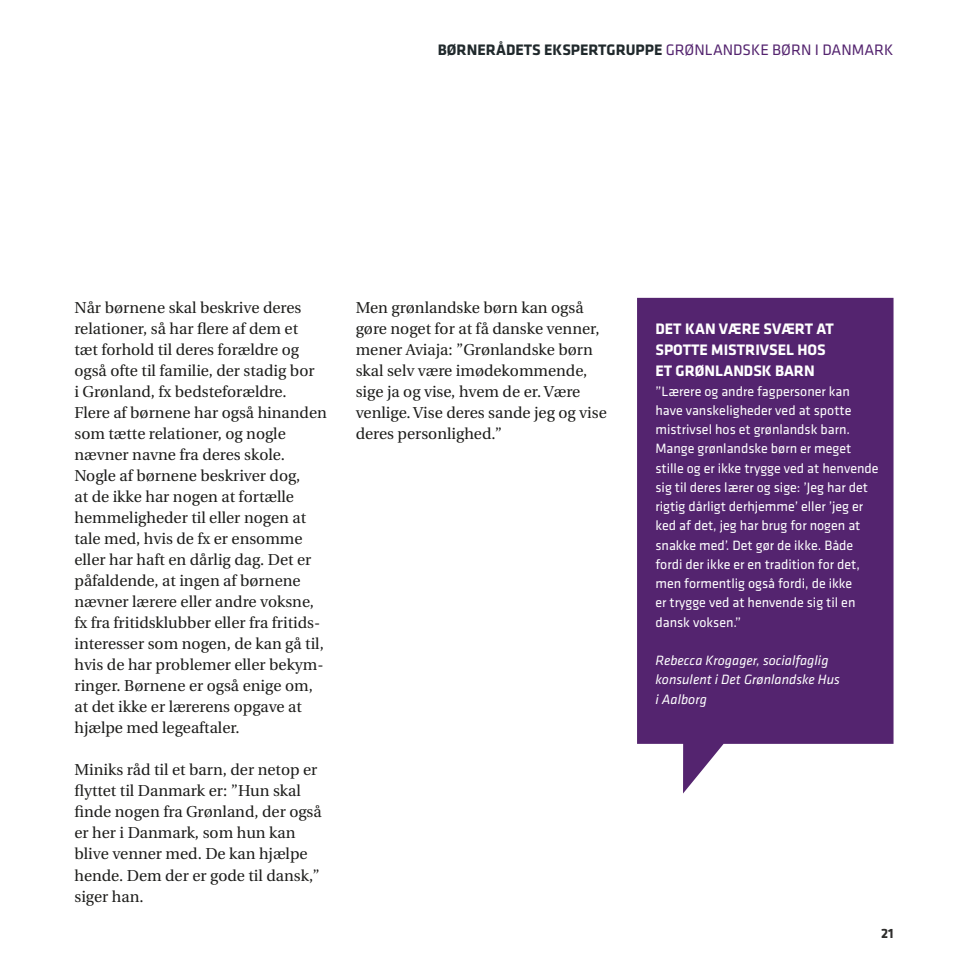
<style>
.page{position:relative;width:968px;height:968px;background:#fff}
.page>*{position:absolute;margin:0;border:0;box-sizing:border-box;transform-origin:0 0}
.t1{font:15.75px/21px "Utopia";color:#1d1d1b}
.t2{font:700 15.75px/21px "Klavika";color:#fff}
.t3{font:700 15.75px "Klavika";color:#20292c}
.t4{font:14px/19.2px "Klavika";color:#fff}
.t5{font:italic 14px/19.2px "Klavika";color:#fff}
.t6{font:700 14px "Klavika";color:#2e2d2c}
.s1{font-weight:400;color:#54246f}
</style>
<div class="page">
<svg style="left:637px;top:298px;width:256px;height:495px;background:#63377c"></svg>
<p class="t3" style="left:438px;top:41px;width:457px">BØRNERÅDETS EKSPERTGRUPPE <span class="s1">GRØNLANDSKE BØRN I DANMARK</span></p>
<p class="t1" style="left:74px;top:297px;width:254px">Når børnene skal beskrive deres relationer, så har flere af dem et<br>tæt forhold til deres forældre og også ofte til familie, der stadig bor<br>i Grønland, fx bedsteforældre.<br>Flere af børnene har også hinanden som tætte relationer, og nogle nævner navne fra deres skole.<br>Nogle af børnene beskriver dog,<br>at de ikke har nogen at fortælle hemmeligheder til eller nogen at tale med, hvis de fx er ensomme eller har haft en dårlig dag. Det er påfaldende, at ingen af børnene nævner lærere eller andre voksne, fx fra fritidsklubber eller fra fritids&shy;interesser som nogen, de kan gå til, hvis de har problemer eller bekym&shy;ringer. Børnene er også enige om, at det ikke er lærerens opgave at hjælpe med legeaftaler.</p>
<p class="t1" style="left:74px;top:759px;width:249px">Miniks råd til et barn, der netop er flyttet til Danmark er: ”Hun skal finde nogen fra Grønland, der også er her i Danmark, som hun kan blive venner med. De kan hjælpe hende. Dem der er gode til dansk,” siger han.</p>
<p class="t1" style="left:356px;top:297px;width:252px">Men grønlandske børn kan også gøre noget for at få danske venner, mener Aviaja: ”Grønlandske børn skal selv være imødekommende, sige ja og vise, hvem de er. Være venlige. Vise deres sande jeg og vise deres personlighed.”</p>
<p class="t2" style="left:655px;top:319px;width:180px">DET KAN VÆRE SVÆRT AT<br>SPOTTE MISTRIVSEL HOS<br>ET GRØNLANDSK BARN</p>
<p class="t4" style="left:655px;top:381px;width:224px">”Lærere og andre fagpersoner kan have vanskeligheder ved at spotte mistrivsel hos et grønlandsk barn.<br>Mange grønlandske børn er meget stille og er ikke trygge ved at henvende sig til deres lærer og sige: ’Jeg har det rigtig dårligt derhjemme’ eller ’jeg er ked af det, jeg har brug for nogen at snakke med’. Det gør de ikke. Både fordi der ikke er en tradition for det, men formentlig også fordi, de ikke<br>er trygge ved at henvende sig til en dansk voksen.”</p>
<p class="t5" style="left:655px;top:651px;width:186px">Rebecca Krogager, socialfaglig konsulent i Det Grønlandske Hus i Aalborg</p>
<p class="t6" style="left:880px;top:925px;width:14px">21</p>
</div>
